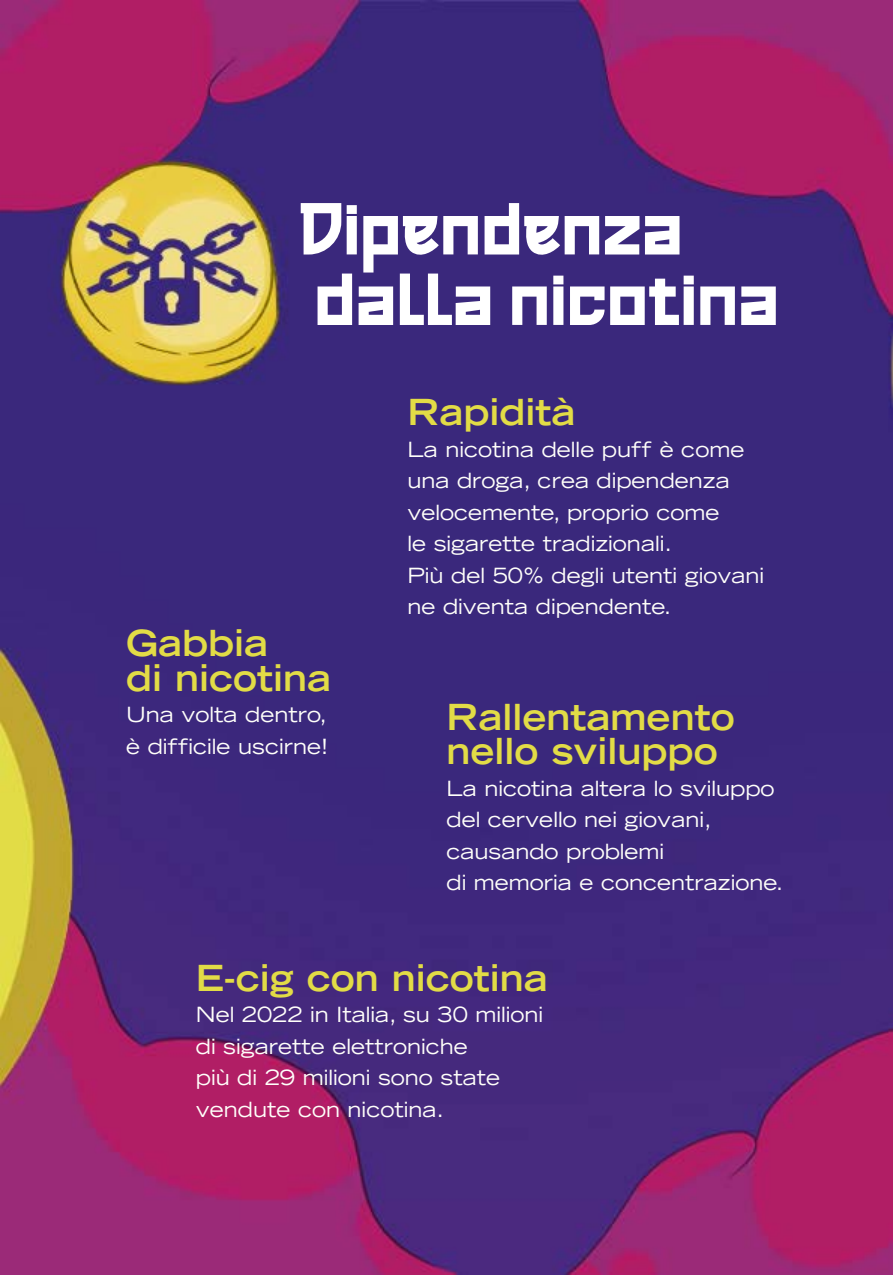
<style>
.page{position:relative;width:893px;height:1275px;background:#fff}
.page>*{position:absolute;margin:0;border:0;box-sizing:border-box;transform-origin:0 0}
.t1{font:73.5px/70.5px "OREWA Personal Use";color:#fff}
.t2{font:700 expanded 36px/34.5px "Trade Gothic LT Std";color:#e2dc46}
.t3{font:expanded 21px/31.5px "Trade Gothic LT Std";color:#fffffa}
</style>
<div class="page">
<img style="left:0;top:0;width:892px;height:1275px">
<h1 class="t1" style="left:299px;top:186px;width:482px">Dipendenza dalla nicotina</h1>
<h2 class="t2" style="left:126px;top:625px;width:206px">Gabbia<br>di nicotina</h2>
<p class="t3" style="left:126px;top:698px;width:203px">Una volta dentro, è difficile uscirne!</p>
<h2 class="t2" style="left:407px;top:394px;width:170px">Rapidità</h2>
<p class="t3" style="left:407px;top:433px;width:358px">La nicotina delle puff è come una droga, crea dipendenza velocemente, proprio come<br>le sigarette tradizionali.<br>Più del 50% degli utenti giovani ne diventa dipendente.</p>
<h2 class="t2" style="left:446px;top:699px;width:290px">Rallentamento nello sviluppo</h2>
<p class="t3" style="left:446px;top:772px;width:338px">La nicotina altera lo sviluppo del cervello nei giovani, causando problemi<br>di memoria e concentrazione.</p>
<h2 class="t2" style="left:196px;top:960px;width:353px">E-cig con nicotina</h2>
<p class="t3" style="left:196px;top:998px;width:349px">Nel 2022 in Italia, su 30 milioni di sigarette elettroniche<br>più di 29 milioni sono state vendute con nicotina.</p>
</div>
